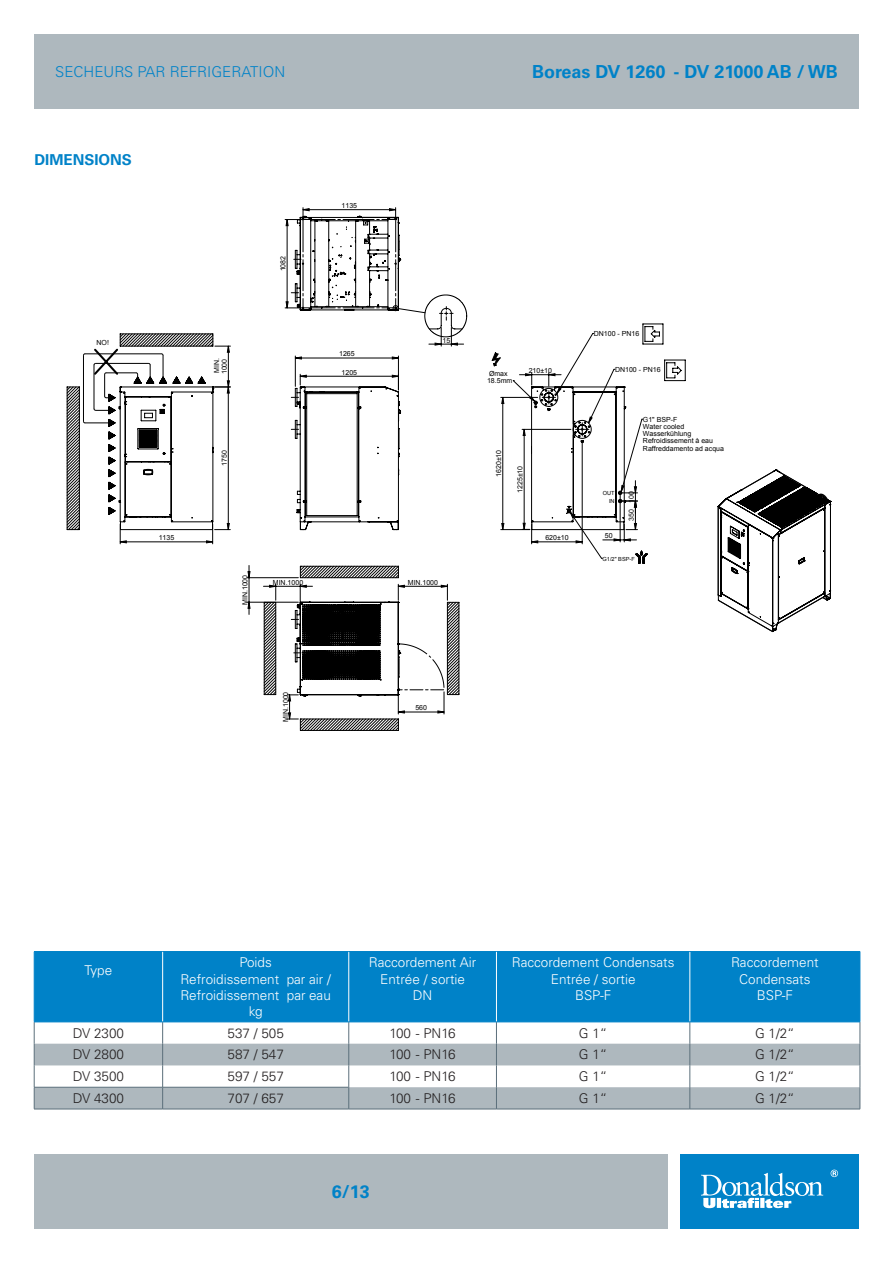
<style>
.page{position:relative;width:893px;height:1263px;background:#fff}
.page>*{position:absolute;margin:0;border:0;box-sizing:border-box;transform-origin:0 0}
.t1{font:700 18px "Univers LT Pro 65";color:#0082c8}
.t2{font:300 15px "Univers LT Pro 45";color:#0082c8}
.Heading{font:700 15px "Univers LT Pro 65";color:#0082c8}
.Subheading{font:300 13.5px/16.2px "Univers LT Pro 45";color:#fff}
.Subheading-2{font:300 13.5px "Univers LT Pro 45";color:#231f20}
.t3{font:7.05px/7.2px "Arial";color:#000}
.t4{font:5.55px/8.1px "Arial";color:#000;text-align:right}
</style>
<div class="page">
<div style="left:34px;top:34px;width:825px;height:75px;background:#aeb8be"></div>
<div style="left:34px;top:1154px;width:634px;height:75px;background:#aeb8be"></div>
<div style="left:680px;top:1154px;width:179px;height:75px;background:#0082c8"></div>
<svg style="left:701px;top:1173px;width:122px;height:35px"></svg>
<svg style="left:831px;top:1169px;width:7px;height:8px"></svg>
<hr style="left:295px;top:356px;width:1px;height:30px;background:#000">
<hr style="left:398px;top:356px;width:1px;height:34px;background:#000">
<svg style="left:296px;top:357px;width:102px;height:2px"></svg>
<hr style="left:247px;top:577px;width:51px;height:1px;background:#000">
<hr style="left:247px;top:602px;width:51px;height:1px;background:#000">
<hr style="left:459px;top:602px;width:1px;height:92px;background:#000">
<svg style="left:67px;top:334px;width:164px;height:210px"></svg>
<svg style="left:291px;top:374px;width:110px;height:156px"></svg>
<svg style="left:718px;top:469px;width:113px;height:163px"></svg>
<svg style="left:492px;top:324px;width:194px;height:240px"></svg>
<svg style="left:248px;top:565px;width:211px;height:166px"></svg>
<svg style="left:285px;top:208px;width:182px;height:138px"></svg>
<div style="left:35px;top:952px;width:825px;height:70px;background:#0082c8"></div>
<svg style="left:35px;top:1044px;width:825px;height:65px;fill:#aeb8be"></svg>
<svg style="left:162px;top:1023px;width:1px;height:86px"></svg>
<svg style="left:348px;top:1023px;width:1px;height:86px"></svg>
<svg style="left:496px;top:1023px;width:1px;height:86px"></svg>
<svg style="left:689px;top:1023px;width:1px;height:86px"></svg>
<hr style="left:162px;top:952px;width:1px;height:70px;background:#fff">
<hr style="left:348px;top:952px;width:1px;height:70px;background:#fff">
<hr style="left:496px;top:952px;width:1px;height:70px;background:#fff">
<hr style="left:689px;top:952px;width:1px;height:70px;background:#fff">
<hr style="left:34px;top:1087px;width:129px;height:1px;background:#5b6f7b">
<svg style="left:34px;top:1023px;width:1px;height:86px"></svg>
<hr style="left:163px;top:1087px;width:185px;height:1px;background:#5b6f7b">
<svg style="left:860px;top:1022px;width:1px;height:87px"></svg>
<hr style="left:34px;top:1109px;width:129px;height:1px;background:#5b6f7b">
<hr style="left:163px;top:1109px;width:186px;height:1px;background:#5b6f7b">
<hr style="left:349px;top:1109px;width:147px;height:1px;background:#5b6f7b">
<hr style="left:496px;top:1109px;width:194px;height:1px;background:#5b6f7b">
<hr style="left:690px;top:1109px;width:170px;height:1px;background:#5b6f7b">
<hr style="left:34px;top:951px;width:129px;height:1px;background:#0082c8">
<hr style="left:34px;top:952px;width:1px;height:70px;background:#0082c8">
<hr style="left:163px;top:951px;width:186px;height:1px;background:#0082c8">
<hr style="left:349px;top:951px;width:147px;height:1px;background:#0082c8">
<hr style="left:496px;top:951px;width:194px;height:1px;background:#0082c8">
<hr style="left:690px;top:951px;width:170px;height:1px;background:#0082c8">
<hr style="left:860px;top:952px;width:1px;height:70px;background:#0082c8">
<hr style="left:34px;top:1022px;width:129px;height:1px;background:#0082c8">
<hr style="left:163px;top:1022px;width:186px;height:1px;background:#0082c8">
<hr style="left:349px;top:1022px;width:147px;height:1px;background:#0082c8">
<hr style="left:496px;top:1022px;width:194px;height:1px;background:#0082c8">
<hr style="left:690px;top:1022px;width:170px;height:1px;background:#0082c8">
<h2 class="t2" style="left:55px;top:62px;width:231px">SECHEURS PAR REFRIGERATION</h2>
<h1 class="t1" style="left:532px;top:61px;width:307px">Boreas DV 1260 - DV 21000 AB / WB</h1>
<p class="Heading" style="left:34px;top:151px;width:99px">DIMENSIONS</p>
<p class="t3" style="left:97px;top:338px;width:14px">NO!</p>
<p class="t3" style="left:159px;top:534px;width:17px">1135</p>
<p class="t3" style="left:213px;top:374px;width:17px;line-height:7.8px;rotate:-90deg">MIN.<br>1000</p>
<p class="t3" style="left:221px;top:466px;width:17px;rotate:-90deg">1750</p>
<p class="t3" style="left:280px;top:271px;width:17px;rotate:-90deg">1082</p>
<p class="t3" style="left:342px;top:202px;width:17px">1135</p>
<p class="t3" style="left:339px;top:350px;width:17px">1265</p>
<p class="t3" style="left:342px;top:369px;width:17px">1205</p>
<p class="t3" style="left:442px;top:336px;width:9px">15</p>
<p class="t3" style="left:241px;top:605px;width:32px;rotate:-90deg">MIN.1000</p>
<p class="t3" style="left:273px;top:579px;width:32px">MIN.1000</p>
<p class="t3" style="left:408px;top:579px;width:32px">MIN.1000</p>
<p class="t3" style="left:282px;top:722px;width:32px;rotate:-90deg">MIN.1000</p>
<p class="t3" style="left:415px;top:704px;width:13px">560</p>
<p class="t3" style="left:487px;top:370px;width:27px">Ømax<br>18.5mm</p>
<p class="t3" style="left:529px;top:367px;width:25px">210±10</p>
<p class="t3" style="left:495px;top:477px;width:29px;rotate:-90deg">1620±10</p>
<p class="t3" style="left:517px;top:493px;width:29px;rotate:-90deg">1225±10</p>
<p class="t3" style="left:545px;top:534px;width:25px">620±10</p>
<p class="t3" style="left:594px;top:330px;width:47px">DN100 - PN16</p>
<p class="t3" style="left:615px;top:366px;width:47px">DN100 - PN16</p>
<p class="t3" style="left:643px;top:416px;width:83px">G1" BSP-F<br>Water cooled<br>Wasserkühlung<br>Refroidissement à eau<br>Raffreddamento ad acqua</p>
<p class="t4" style="left:603px;top:489px;width:13px">OUT<br>IN</p>
<p class="t3" style="left:605px;top:532px;width:9px">50</p>
<p class="t3" style="left:628px;top:503px;width:13px;rotate:-90deg">100</p>
<p class="t3" style="left:628px;top:521px;width:13px;rotate:-90deg">350</p>
<p class="t4" style="left:603px;top:555px;width:34px">G1/2" BSP-F</p>
<p class="Subheading" style="left:85px;top:962px;width:29px">Type</p>
<p class="Subheading" style="left:240px;top:954px;width:34px">Poids</p>
<p class="Subheading" style="left:180px;top:970px;width:152px">Refroidissement par air /<br>Refroidissement par eau</p>
<p class="Subheading" style="left:249px;top:1003px;width:15px">kg</p>
<p class="Subheading" style="left:369px;top:954px;width:109px">Raccordement Air</p>
<p class="Subheading" style="left:380px;top:970px;width:86px">Entrée / sortie</p>
<p class="Subheading" style="left:413px;top:987px;width:21px">DN</p>
<p class="Subheading" style="left:512px;top:954px;width:164px">Raccordement Condensats</p>
<p class="Subheading" style="left:551px;top:970px;width:86px">Entrée / sortie</p>
<p class="Subheading" style="left:575px;top:987px;width:38px">BSP-F</p>
<p class="Subheading" style="left:731px;top:954px;width:89px;text-align:center">Raccordement<br>Condensats</p>
<p class="Subheading" style="left:757px;top:987px;width:38px">BSP-F</p>
<p class="Subheading-2" style="left:73px;top:1025px;width:53px">DV 2300</p>
<p class="Subheading-2" style="left:228px;top:1025px;width:58px">537 / 505</p>
<p class="Subheading-2" style="left:390px;top:1025px;width:68px">100 - PN16</p>
<p class="Subheading-2" style="left:579px;top:1025px;width:30px">G 1“</p>
<p class="Subheading-2" style="left:755px;top:1025px;width:41px">G 1/2“</p>
<p class="Subheading-2" style="left:73px;top:1046px;width:53px">DV 2800</p>
<p class="Subheading-2" style="left:228px;top:1046px;width:58px">587 / 547</p>
<p class="Subheading-2" style="left:390px;top:1046px;width:68px">100 - PN16</p>
<p class="Subheading-2" style="left:579px;top:1046px;width:30px">G 1“</p>
<p class="Subheading-2" style="left:755px;top:1046px;width:41px">G 1/2“</p>
<p class="Subheading-2" style="left:73px;top:1068px;width:53px">DV 3500</p>
<p class="Subheading-2" style="left:228px;top:1068px;width:58px">597 / 557</p>
<p class="Subheading-2" style="left:390px;top:1068px;width:68px">100 - PN16</p>
<p class="Subheading-2" style="left:579px;top:1068px;width:30px">G 1“</p>
<p class="Subheading-2" style="left:755px;top:1068px;width:41px">G 1/2“</p>
<p class="Subheading-2" style="left:73px;top:1090px;width:53px">DV 4300</p>
<p class="Subheading-2" style="left:228px;top:1090px;width:58px">707 / 657</p>
<p class="Subheading-2" style="left:390px;top:1090px;width:68px">100 - PN16</p>
<p class="Subheading-2" style="left:579px;top:1090px;width:30px">G 1“</p>
<p class="Subheading-2" style="left:755px;top:1090px;width:41px">G 1/2“</p>
<h1 class="t1" style="left:332px;top:1181px;width:40px">6/13</h1>
</div>
